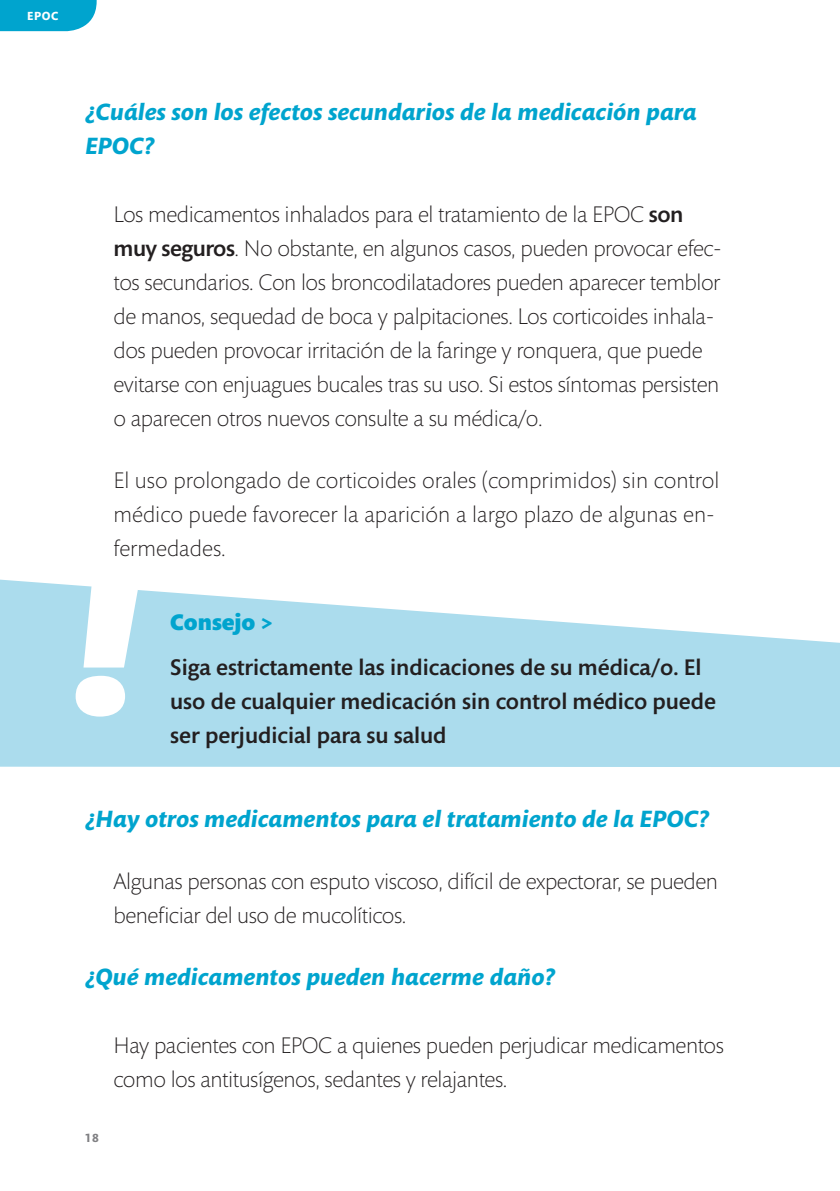
<style>
.page{position:relative;width:840px;height:1191px;background:#fff}
.page>*{position:absolute;margin:0;border:0;box-sizing:border-box;transform-origin:0 0}
.t1{font:italic 900 196.2px "Mundo Sans Std";color:#fff}
.t2{font:italic 700 24px/34px "Mundo Sans Std";color:#00a4ce}
.t3{font:300 23px/34px "Mundo Sans Std";letter-spacing:-.02em;color:#231f20}
.t4{font:300 23px/34px "Mundo Sans Std";color:#231f20}
.consejo{font:500 23px/34px "Mundo Sans Std";color:#231f20}
.consejo-2{font:900 23px "Mundo Sans Std";color:#00a4ce}
.t5{font:700 12px "Mundo Sans Std";color:#fff}
.t6{font:700 12px "Mundo Sans Std";color:#808083}
.s1{font-weight:500}
</style>
<div class="page">
<div style="left:0;top:0;width:97px;height:31px;background:#00a4ce"></div>
<svg style="left:0;top:579px;width:839px;height:188px;fill:#abdced"></svg>
<p class="t5" style="left:27px;top:9px;width:33px">EPOC</p>
<p class="t2" style="left:85px;top:95px;width:612px">¿Cuáles son los efectos secundarios de la medicación para<br>EPOC?</p>
<p class="t3" style="left:113px;top:198px;width:609px">Los medicamentos inhalados para el tratamiento de la EPOC <span class="s1">son muy seguros</span>. No obstante, en algunos casos, pueden provocar efec&shy;tos secundarios. Con los broncodilatadores pueden aparecer temblor de manos, sequedad de boca y palpitaciones. Los corticoides inhala&shy;dos pueden provocar irritación de la faringe y ronquera, que puede evitarse con enjuagues bucales tras su uso. Si estos síntomas persisten o aparecen otros nuevos consulte a su médica/o.</p>
<p class="t4" style="left:113px;top:464px;width:607px">El uso prolongado de corticoides orales (comprimidos) sin control médico puede favorecer la aparición a largo plazo de algunas en&shy;fermedades.</p>
<p class="t1" style="left:67px;top:539px;width:76px">!</p>
<p class="consejo-2" style="left:170px;top:609px;width:105px">Consejo &gt;</p>
<p class="consejo" style="left:170px;top:651px;width:547px">Siga estrictamente las indicaciones de su médica/o. El uso de cualquier medicación sin control médico puede ser perjudicial para su salud</p>
<p class="t2" style="left:85px;top:802px;width:624px">¿Hay otros medicamentos para el tratamiento de la EPOC?</p>
<p class="t3" style="left:113px;top:864px;width:605px">Algunas personas con esputo viscoso, difícil de expectorar, se pueden beneficiar del uso de mucolíticos.</p>
<p class="t2" style="left:85px;top:960px;width:471px">¿Qué medicamentos pueden hacerme daño?</p>
<p class="t3" style="left:113px;top:1028px;width:611px">Hay pacientes con EPOC a quienes pueden perjudicar medicamentos como los antitusígenos, sedantes y relajantes.</p>
<p class="t6" style="left:85px;top:1131px;width:15px">18</p>
</div>
